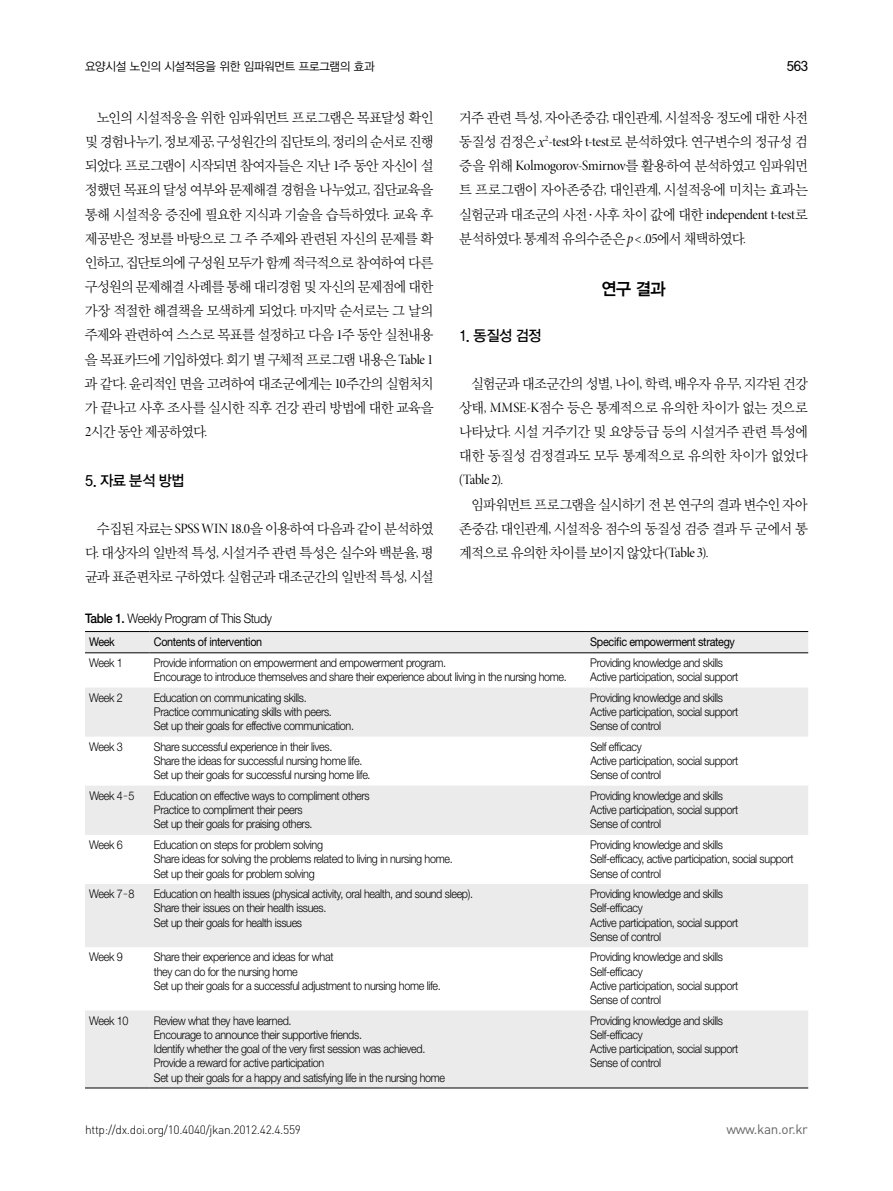
<style>
.page{position:relative;width:893px;height:1191px;background:#fff}
.page>*{position:absolute;margin:0;border:0;box-sizing:border-box;transform-origin:0 0}
.t1{font:17.25px "YDIYGO340";color:#000;scale:.95 1}
.t2{font:15px "YDIYGO330";letter-spacing:-.025em;color:#000;scale:.95 1}
.t3{font:14.25px/24.2px "YDIY Mj O320";letter-spacing:-.06em;color:#000;text-align:justify;scale:.96 1}
.t4{font:14.25px "Minion Pro Disp";letter-spacing:-.03em;color:#000;scale:.96 1}
.t5{font:13.5px "DIN Pro";letter-spacing:-.025em;color:#666565}
.t6{font:13.5px "YDIYGO330";color:#000;scale:.95 1}
.t7{font:300 13.2px "Helvetica Neue LT Std";letter-spacing:-.03em;color:#000;scale:.9 1}
.t8{font:300 12px/14.2px "Helvetica Neue LT Std";letter-spacing:-.03em;color:#000;scale:.9 1}
.t9{font:12px "Helvetica Neue LT Std";letter-spacing:-.03em;color:#000;scale:.9 1}
.t10{font:300 12px "DIN Pro";letter-spacing:-.025em;color:#000}
.t11{font:12px "YDIYGO320";letter-spacing:-.02em;color:#000;scale:.95 1}
.s1{font-family:"Minion Pro Disp"}
.s2{font-family:"Dutch 801 BT Italic Headline"}
.s3{font-family:"YDIYGO320"}
.s4{font-family:"Minion Pro It Disp"}
.s5{font-weight:500}
.s6{font-family:"Dotum";font-weight:400;font-size:10.8px}
</style>
<div class="page">
<svg style="left:85px;top:632px;width:723px;height:455px;fill:#ebebeb"></svg>
<hr style="left:85px;top:631px;width:65px;height:1px;background:#000">
<hr style="left:150px;top:631px;width:436px;height:1px;background:#000">
<hr style="left:586px;top:631px;width:222px;height:1px;background:#000">
<hr style="left:85px;top:652px;width:65px;height:1px;background:#000">
<hr style="left:150px;top:652px;width:436px;height:1px;background:#000">
<hr style="left:586px;top:652px;width:222px;height:1px;background:#000">
<hr style="left:85px;top:1087px;width:65px;height:1px;background:#000">
<hr style="left:150px;top:1087px;width:436px;height:1px;background:#000">
<hr style="left:586px;top:1087px;width:222px;height:1px;background:#000">
<p class="t11" style="left:85px;top:60px;width:306px">요양시설 노인의 시설적응을 위한 임파워먼트 프로그램의 효과</p>
<p class="t6" style="left:787px;top:59px;width:24px">563</p>
<p class="t3" style="left:85px;top:106px;width:365px;text-indent:12px">노인의 시설적응을 위한 임파워먼트 프로그램은 목표달성 확인 및 경험나누기<span class="s1">,</span> 정보제공<span class="s1">,</span> 구성원간의 집단토의<span class="s1">,</span> 정리의 순서로 진행 되었다<span class="s1">.</span> 프로그램이 시작되면 참여자들은 지난 <span class="s1">1</span>주 동안 자신이 설 정했던 목표의 달성 여부와 문제해결 경험을 나누었고<span class="s1">,</span> 집단교육을 통해 시설적응 증진에 필요한 지식과 기술을 습득하였다<span class="s1">.</span> 교육 후 제공받은 정보를 바탕으로 그 주 주제와 관련된 자신의 문제를 확 인하고<span class="s1">,</span> 집단토의에 구성원 모두가 함께 적극적으로 참여하여 다른 구성원의 문제해결 사례를 통해 대리경험 및 자신의 문제점에 대한 가장 적절한 해결책을 모색하게 되었다<span class="s1">.</span> 마지막 순서로는 그 날의 주제와 관련하여 스스로 목표를 설정하고 다음 <span class="s1">1</span>주 동안 실천내용 을 목표카드에 기입하였다<span class="s1">.</span> 회기 별 구체적 프로그램 내용은 <span class="s1">Table 1 </span>과 같다<span class="s1">.</span> 윤리적인 면을 고려하여 대조군에게는 <span class="s1">10</span>주간의 실험처치 가 끝나고 사후 조사를 실시한 직후 건강 관리 방법에 대한 교육을 <span class="s1">2</span>시간 동안 제공하였다<span class="s1">.</span></p>
<p class="t2" style="left:85px;top:472px;width:106px">5. 자료 분석 방법</p>
<p class="t3" style="left:85px;top:516px;width:365px;text-indent:12px">수집된 자료는 <span class="s1">SPSS WIN 18.0</span>을 이용하여 다음과 같이 분석하였 다<span class="s1">.</span> 대상자의 일반적 특성<span class="s1">,</span> 시설거주 관련 특성은 실수와 백분율<span class="s1">,</span> 평 균과 표준편차로 구하였다<span class="s1">.</span> 실험군과 대조군간의 일반적 특성<span class="s1">,</span> 시설</p>
<p class="t3" style="left:459px;top:106px;width:365px">거주 관련 특성<span class="s1">,</span> 자아존중감<span class="s1">,</span> 대인관계<span class="s1">,</span> 시설적응 정도에 대한 사전 동질성 검정은 <span class="s2">x</span><sup>2</sup><span class="s1">-test</span>와 <span class="s1">t-test</span>로 분석하였다<span class="s1">.</span> 연구변수의 정규성 검 증을 위해 <span class="s1">Kolmogorov-Smirnov</span>를 활용하여 분석하였고 임파워먼 트 프로그램이 자아존중감<span class="s1">,</span> 대인관계<span class="s1">,</span> 시설적응에 미치는 효과는 실험군과 대조군의 사전<span class="s3">·</span>사후 차이 값에 대한 <span class="s1">independent t-test</span>로 분석하였다<span class="s1">.</span> 통계적 유의수준은<span class="s4">p</span> <span class="s1">&lt;.05</span>에서 채택하였다<span class="s1">.</span></p>
<h1 class="t1" style="left:602px;top:278px;width:69px">연구 결과</h1>
<p class="t2" style="left:459px;top:327px;width:88px">1. 동질성 검정</p>
<p class="t3" style="left:459px;top:371px;width:365px;text-indent:12px">실험군과 대조군간의 성별<span class="s1">,</span> 나이<span class="s1">,</span> 학력<span class="s1">,</span> 배우자 유무<span class="s1">,</span> 지각된 건강 상태<span class="s1">, MMSE-K</span>점수 등은 통계적으로 유의한 차이가 없는 것으로 나타났다<span class="s1">.</span> 시설 거주기간 및 요양등급 등의 시설거주 관련 특성에 대한 동질성 검정결과도 모두 통계적으로 유의한 차이가 없었다</p>
<p class="t4" style="left:459px;top:471px;width:47px">(Table 2).</p>
<p class="t3" style="left:459px;top:492px;width:365px;text-indent:12px">임파워먼트 프로그램을 실시하기 전 본 연구의 결과 변수인 자아 존중감<span class="s1">,</span> 대인관계<span class="s1">,</span> 시설적응 점수의 동질성 검증 결과 두 군에서 통 계적으로 유의한 차이를 보이지 않았다<span class="s1">(Table 3).</span></p>
<p class="t7" style="left:85px;top:610px;width:209px"><span class="s5">Table 1.</span> Weekly Program of This Study</p>
<p class="t9" style="left:89px;top:634px;width:30px">Week</p>
<p class="t9" style="left:154px;top:634px;width:122px">Contents of intervention</p>
<p class="t9" style="left:590px;top:634px;width:162px">Specific empowerment strategy</p>
<p class="t8" style="left:89px;top:655px;width:39px">Week 1</p>
<p class="t8" style="left:154px;top:655px;width:460px">Provide information on empowerment and empowerment program.<br>Encourage to introduce themselves and share their experience about living in the nursing home.</p>
<p class="t8" style="left:590px;top:655px;width:166px">Providing knowledge and skills<br>Active participation, social support</p>
<p class="t8" style="left:89px;top:690px;width:39px">Week 2</p>
<p class="t8" style="left:154px;top:690px;width:224px">Education on communicating skills.<br>Practice communicating skills with peers.<br>Set up their goals for effective communication.</p>
<p class="t8" style="left:590px;top:690px;width:166px">Providing knowledge and skills<br>Active participation, social support<br>Sense of control</p>
<p class="t8" style="left:89px;top:739px;width:39px">Week 3</p>
<p class="t8" style="left:154px;top:739px;width:242px">Share successful experience in their lives.<br>Share the ideas for successful nursing home life.<br>Set up their goals for successful nursing home life.</p>
<p class="t8" style="left:590px;top:739px;width:166px">Self efficacy<br>Active participation, social support<br>Sense of control</p>
<p class="t8" style="left:89px;top:788px;width:52px">Week 4<span class="s6">-</span>5</p>
<p class="t8" style="left:154px;top:788px;width:241px">Education on effective ways to compliment others<br>Practice to compliment their peers<br>Set up their goals for praising others.</p>
<p class="t8" style="left:590px;top:788px;width:166px">Providing knowledge and skills<br>Active participation, social support<br>Sense of control</p>
<p class="t8" style="left:89px;top:837px;width:39px">Week 6</p>
<p class="t8" style="left:154px;top:837px;width:334px">Education on steps for problem solving<br>Share ideas for solving the problems related to living in nursing home.<br>Set up their goals for problem solving</p>
<p class="t8" style="left:590px;top:837px;width:227px">Providing knowledge and skills<br>Self-efficacy, active participation, social support<br>Sense of control</p>
<p class="t8" style="left:89px;top:886px;width:52px">Week 7<span class="s6">-</span>8</p>
<p class="t8" style="left:154px;top:886px;width:356px">Education on health issues (physical activity, oral health, and sound sleep).<br>Share their issues on their health issues.<br>Set up their goals for health issues</p>
<p class="t8" style="left:590px;top:886px;width:166px">Providing knowledge and skills<br>Self-efficacy<br>Active participation, social support<br>Sense of control</p>
<p class="t8" style="left:89px;top:949px;width:39px">Week 9</p>
<p class="t8" style="left:154px;top:949px;width:320px">Share their experience and ideas for what<br>they can do for the nursing home<br>Set up their goals for a successful adjustment to nursing home life.</p>
<p class="t8" style="left:590px;top:949px;width:166px">Providing knowledge and skills<br>Self-efficacy<br>Active participation, social support<br>Sense of control</p>
<p class="t8" style="left:89px;top:1013px;width:45px">Week 10</p>
<p class="t8" style="left:154px;top:1013px;width:325px">Review what they have learned.<br>Encourage to announce their supportive friends.<br>Identify whether the goal of the very first session was achieved.<br>Provide a reward for active participation<br>Set up their goals for a happy and satisfying life in the nursing home</p>
<p class="t8" style="left:590px;top:1013px;width:166px">Providing knowledge and skills<br>Self-efficacy<br>Active participation, social support<br>Sense of control</p>
<p class="t10" style="left:85px;top:1121px;width:218px">http://dx.doi.org/10.4040/jkan.2012.42.4.559</p>
<p class="t5" style="left:726px;top:1119px;width:83px">www.kan.or.kr</p>
</div>
